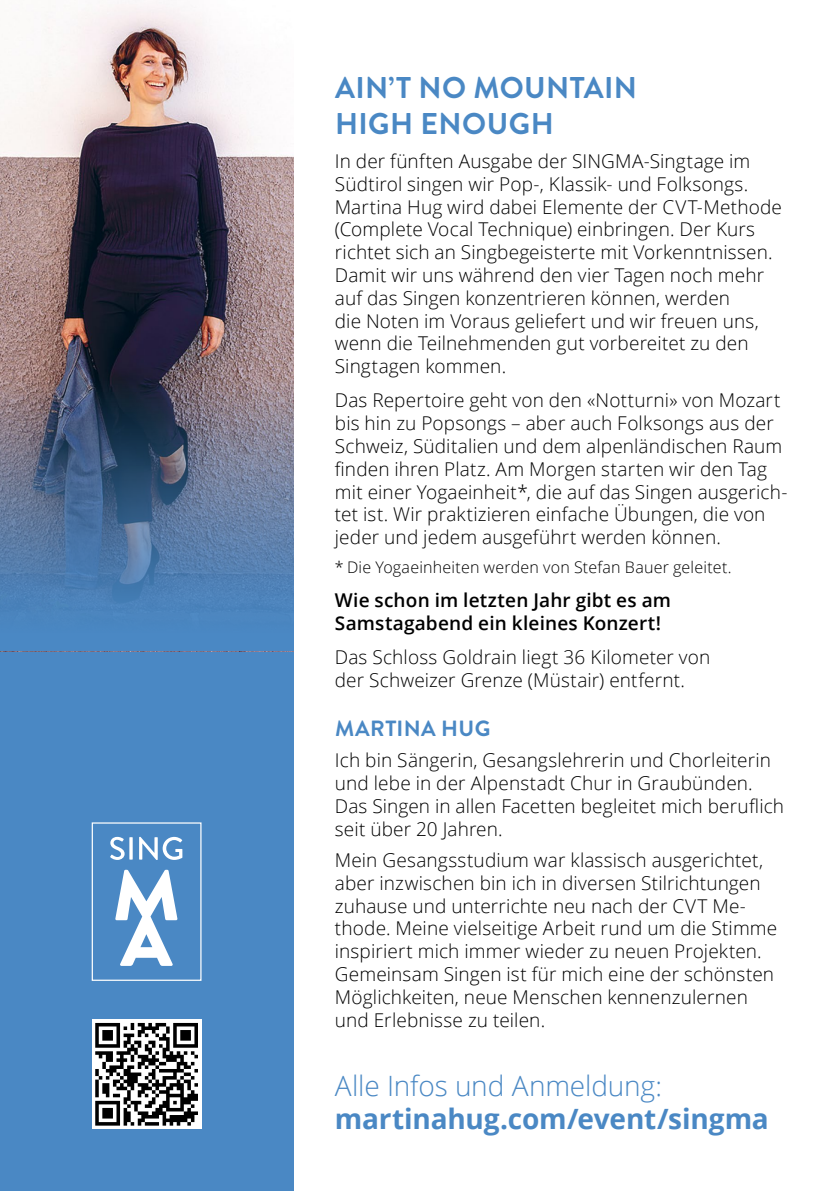
<style>
.page{position:relative;width:840px;height:1191px;background:#fff}
.page>*{position:absolute;margin:0;border:0;box-sizing:border-box;transform-origin:0 0}
.t1{font:700 30px/36px "Brandon Grotesque";letter-spacing:.015em;color:#4a88c4}
.t2{font:700 28px "Open Sans";letter-spacing:-.01em;color:#4a88c4}
.t3{font:300 28px "Open Sans";letter-spacing:-.005em;color:#4a88c4}
.t4{font:700 22px "Brandon Grotesque";letter-spacing:.02em;color:#4a88c4}
.t5{font:300 19px/22.8px "Open Sans";letter-spacing:.005em;color:#000}
.t6{font:600 19px/22.8px "Open Sans";letter-spacing:.01em;color:#000}
.t7{font:300 16px "Open Sans";letter-spacing:.015em;color:#000}
</style>
<div class="page">
<div style="left:0;top:651px;width:293px;height:540px;background:#4a88c4"></div>
<img style="left:0;top:4px;width:293px;height:374px">
<div style="left:92px;top:1019px;width:109px;height:110px;background:#fff"></div>
<svg style="left:95px;top:1023px;width:103px;height:102px"></svg>
<div style="left:92px;top:822px;width:109px;height:159px;border:1px solid #fff"></div>
<svg style="left:115px;top:869px;width:62px;height:97px"></svg>
<svg style="left:110px;top:837px;width:72px;height:23px"></svg>
<svg style="left:0;top:378px;width:293px;height:273px;background:#567398"></svg>
<h1 class="t1" style="left:335px;top:70px;width:303px">AIN’T NO MOUNTAIN<br>HIGH ENOUGH</h1>
<p class="t5" style="left:334px;top:149px;width:448px">In der fünften Ausgabe der SINGMA-Singtage im Südtirol singen wir Pop-, Klassik- und Folksongs.<br>Martina Hug wird dabei Elemente der CVT-Methode (Complete Vocal Technique) einbringen. Der Kurs richtet sich an Singbegeisterte mit Vorkenntnissen.<br>Damit wir uns während den vier Tagen noch mehr auf das Singen konzentrieren können, werden<br>die Noten im Voraus geliefert und wir freuen uns, wenn die Teilnehmenden gut vorbereitet zu den Singtagen kommen.</p>
<p class="t5" style="left:334px;top:389px;width:454px">Das Repertoire geht von den «Notturni» von Mozart bis hin zu Popsongs – aber auch Folksongs aus der Schweiz, Süditalien und dem alpenländischen Raum finden ihren Platz. Am Morgen starten wir den Tag mit einer Yogaeinheit*, die auf das Singen ausgerich&shy;tet ist. Wir praktizieren einfache Übungen, die von jeder und jedem ausgeführt werden können.</p>
<p class="t7" style="left:334px;top:556px;width:398px">* Die Yogaeinheiten werden von Stefan Bauer geleitet.</p>
<p class="t6" style="left:334px;top:588px;width:337px">Wie schon im letzten Jahr gibt es am<br>Samstagabend ein kleines Konzert!</p>
<p class="t5" style="left:334px;top:645px;width:377px">Das Schloss Goldrain liegt 36 Kilometer von der Schweizer Grenze (Müstair) entfernt.</p>
<p class="t4" style="left:335px;top:713px;width:157px">MARTINA HUG</p>
<p class="t5" style="left:334px;top:748px;width:450px">Ich bin Sängerin, Gesangslehrerin und Chorleiterin und lebe in der Alpenstadt Chur in Graubünden.<br>Das Singen in allen Facetten begleitet mich beruflich seit über 20 Jahren.</p>
<p class="t5" style="left:334px;top:848px;width:443px">Mein Gesangsstudium war klassisch ausgerichtet, aber inzwischen bin ich in diversen Stilrichtungen zuhause und unterrichte neu nach der CVT Me&shy;thode. Meine vielseitige Arbeit rund um die Stimme inspiriert mich immer wieder zu neuen Projekten.<br>Gemeinsam Singen ist für mich eine der schönsten Möglichkeiten, neue Menschen kennenzulernen und Erlebnisse zu teilen.</p>
<h2 class="t3" style="left:334px;top:1066px;width:328px">Alle Infos und Anmeldung:</h2>
<h2 class="t2" style="left:334px;top:1099px;width:435px">martinahug.com/event/singma</h2>
</div>
